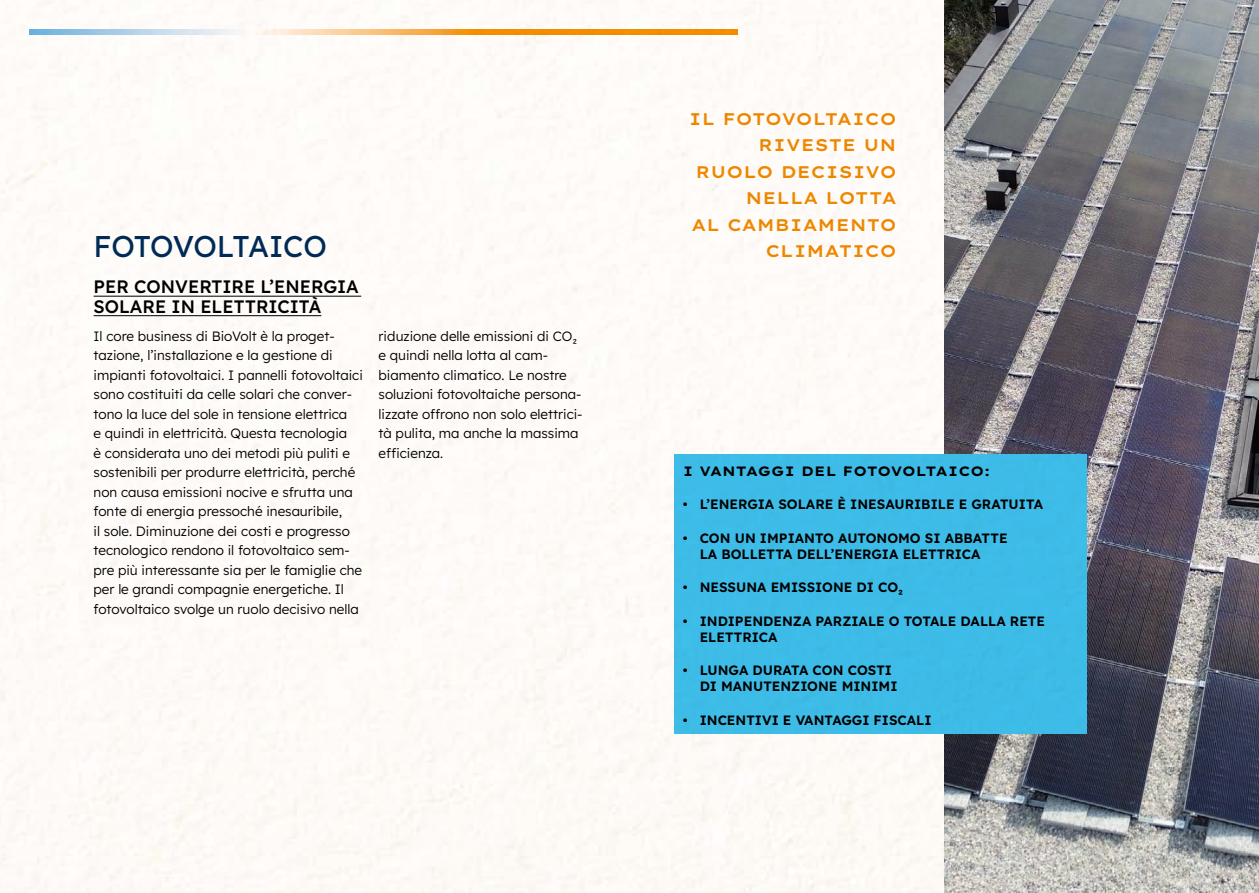
<style>
.page{position:relative;width:1259px;height:893px;background:#fff}
.page>*{position:absolute;margin:0;border:0;box-sizing:border-box;transform-origin:0 0}
.t1{font:30px "Lexend";letter-spacing:-.03em;color:#002c5a}
.t2{font:500 18px/19.5px "Lexend";color:#000}
.t3{font:600 16.8px/26.4px "Lexend Mega";color:#ee8a00;text-align:right}
.t4{font:300 13.5px/19.5px "Lexend";color:#000}
.t5{font:600 13.5px/16.2px "Lexend";color:#000}
.t6{font:700 13.5px "Lexend Mega";letter-spacing:-.015em;color:#000}
</style>
<div class="page">
<img style="left:0;top:0;width:1259px;height:893px">
<h1 class="t1" style="left:94px;top:225px;width:235px">FOTOVOLTAICO</h1>
<h2 class="t2" style="left:94px;top:276px;width:267px">PER CONVERTIRE L’ENERGIA<br>SOLARE IN ELETTRICITÀ</h2>
<p class="t4" style="left:94px;top:326px;width:271px">Il core business di BioVolt è la proget&shy;tazione, l’installazione e la gestione di impianti fotovoltaici. I pannelli fotovoltaici sono costituiti da celle solari che conver&shy;tono la luce del sole in tensione elettrica<br>e quindi in elettricità. Questa tecnologia<br>è considerata uno dei metodi più puliti e sostenibili per produrre elettricità, perché non causa emissioni nocive e sfrutta una fonte di energia pressoché inesauribile,<br>il sole. Diminuzione dei costi e progresso tecnologico rendono il fotovoltaico sem&shy;pre più interessante sia per le famiglie che per le grandi compagnie energetiche. Il fotovoltaico svolge un ruolo decisivo nella</p>
<p class="t4" style="left:378px;top:325px;width:206px">riduzione delle emissioni di CO₂ e quindi nella lotta al cam&shy;biamento climatico. Le nostre soluzioni fotovoltaiche persona&shy;lizzate offrono non solo elettrici&shy;tà pulita, ma anche la massima efficienza.</p>
<p class="t3" style="left:689px;top:104px;width:209px">IL FOTOVOLTAICO<br>RIVESTE UN<br>RUOLO DECISIVO<br>NELLA LOTTA<br>AL CAMBIAMENTO<br>CLIMATICO</p>
<p class="t6" style="left:682px;top:460px;width:309px">I VANTAGGI DEL FOTOVOLTAICO:</p>
<p class="t5" style="left:682px;top:495px;width:362px">• L’ENERGIA SOLARE È INESAURIBILE E GRATUITA</p>
<p class="t5" style="left:699px;top:529px;width:309px;text-indent:-17px">• CON UN IMPIANTO AUTONOMO SI ABBATTE<br>LA BOLLETTA DELL’ENERGIA ELETTRICA</p>
<p class="t5" style="left:682px;top:578px;width:222px">• NESSUNA EMISSIONE DI CO₂</p>
<p class="t5" style="left:699px;top:612px;width:347px;text-indent:-17px">• INDIPENDENZA PARZIALE O TOTALE DALLA RETE<br>ELETTRICA</p>
<p class="t5" style="left:699px;top:661px;width:199px;text-indent:-17px">• LUNGA DURATA CON COSTI<br>DI MANUTENZIONE MINIMI</p>
<p class="t5" style="left:682px;top:711px;width:250px">• INCENTIVI E VANTAGGI FISCALI</p>
</div>
